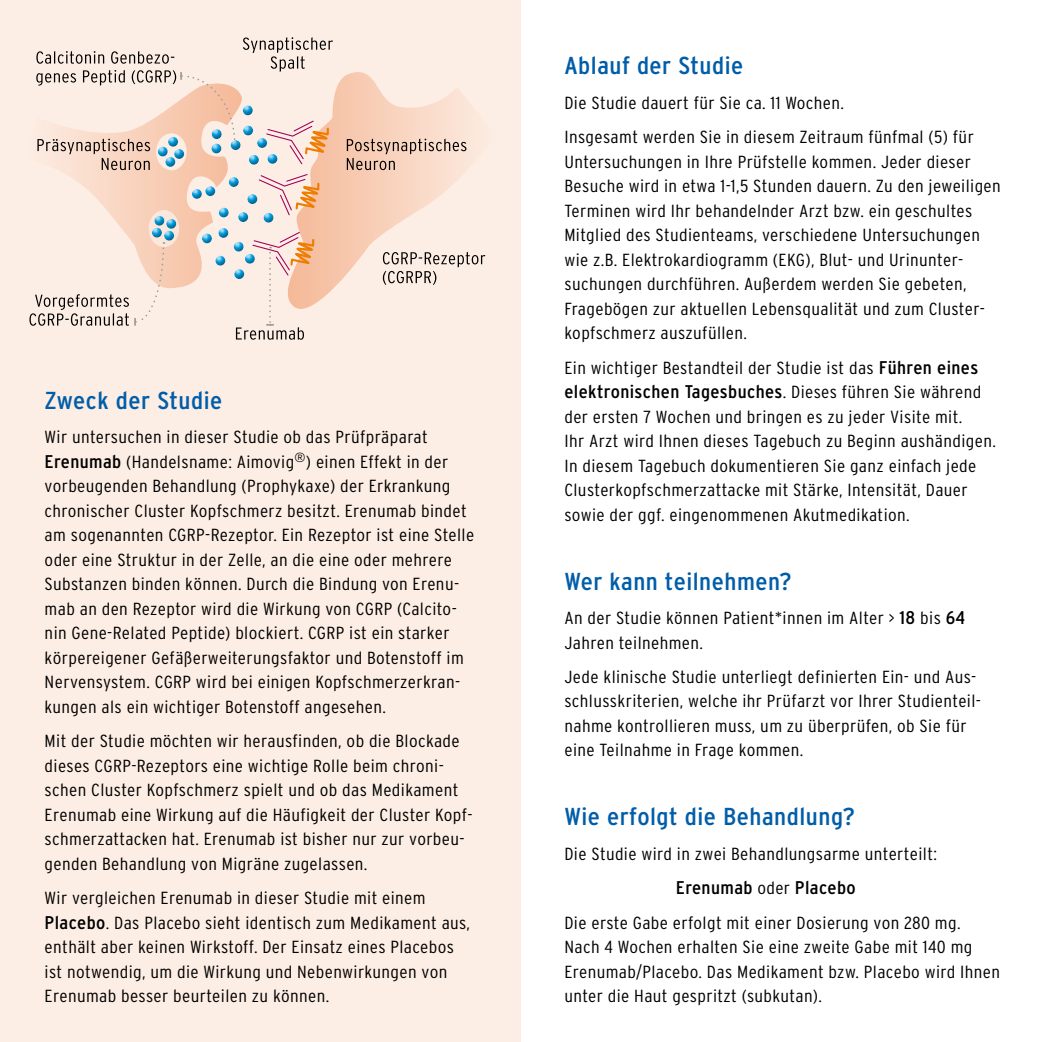
<style>
.page{position:relative;width:1042px;height:1042px;background:#fff}
.page>*{position:absolute;margin:0;border:0;box-sizing:border-box;transform-origin:0 0}
.t1{font:condensed 24.5px "Interstate";letter-spacing:.02em;color:#005da9;scale:1.1 1}
.t2{font:condensed 18.38px "Interstate";letter-spacing:.02em;color:#000;scale:1.1 1}
.t3{font:300 condensed 17.5px/24.5px "Interstate";letter-spacing:.02em;color:#000;scale:1.1 1}
.s1{font-weight:400;font-size:18.38px}
.s2{font-weight:300;font-size:17.5px}
</style>
<div class="page">
<div style="left:0;top:0;width:521px;height:1042px;background:#fdeee5"></div>
<svg style="left:333px;top:72px;width:153px;height:217px"></svg>
<svg style="left:347px;top:139px;width:119px;height:31px;background:#d4b7a6"></svg>
<svg style="left:383px;top:252px;width:102px;height:33px"></svg>
<svg style="left:29px;top:37px;width:304px;height:303px"></svg>
<h1 class="t1" style="left:45px;top:386px;width:163px">Zweck der Studie</h1>
<p class="t3" style="left:45px;top:425px;width:392px">Wir untersuchen in dieser Studie ob das Prüfpräparat <span class="s1">Erenumab</span> (Handelsname: Aimovig<sup>®</sup>) einen Effekt in der vorbeugenden Behandlung (Prophykaxe) der Erkrankung chronischer Cluster Kopfschmerz besitzt. Erenumab bindet am sogenannten CGRP-Rezeptor. Ein Rezeptor ist eine Stelle oder eine Struktur in der Zelle, an die eine oder mehrere Substanzen binden können. Durch die Bindung von Erenu&shy;mab an den Rezeptor wird die Wirkung von CGRP (Calcito&shy;nin Gene-Related Peptide) blockiert. CGRP ist ein starker körpereigener Gefäßerweiterungsfaktor und Botenstoff im Nervensystem. CGRP wird bei einigen Kopfschmerzerkran&shy;kungen als ein wichtiger Botenstoff angesehen.</p>
<p class="t3" style="left:45px;top:729px;width:390px">Mit der Studie möchten wir herausfinden, ob die Blockade dieses CGRP-Rezeptors eine wichtige Rolle beim chroni&shy;schen Cluster Kopfschmerz spielt und ob das Medikament Erenumab eine Wirkung auf die Häufigkeit der Cluster Kopf&shy;schmerzattacken hat. Erenumab ist bisher nur zur vorbeu&shy;genden Behandlung von Migräne zugelassen.</p>
<p class="t3" style="left:45px;top:885px;width:388px">Wir vergleichen Erenumab in dieser Studie mit einem <span class="s1">Placebo</span>. Das Placebo sieht identisch zum Medikament aus, enthält aber keinen Wirkstoff. Der Einsatz eines Placebos ist notwendig, um die Wirkung und Nebenwirkungen von Erenumab besser beurteilen zu können.</p>
<h1 class="t1" style="left:564px;top:52px;width:164px">Ablauf der Studie</h1>
<p class="t3" style="left:564px;top:85px;width:374px;line-height:34.5px">Die Studie dauert für Sie ca. 11 Wochen.<br>Insgesamt werden Sie in diesem Zeitraum fünfmal (5) für</p>
<p class="t3" style="left:564px;top:149px;width:398px">Untersuchungen in Ihre Prüfstelle kommen. Jeder dieser Besuche wird in etwa 1-1,5 Stunden dauern. Zu den jeweiligen Terminen wird Ihr behandelnder Arzt bzw. ein geschultes Mitglied des Studienteams, verschiedene Untersuchungen wie z.B. Elektrokardiogramm (EKG), Blut- und Urinunter&shy;suchungen durchführen. Außerdem werden Sie gebeten, Fragebögen zur aktuellen Lebensqualität und zum Cluster&shy;kopfschmerz auszufüllen.</p>
<p class="t3" style="left:564px;top:355px;width:378px">Ein wichtiger Bestandteil der Studie ist das <span class="s1">Führen eines</span></p>
<p class="t2" style="left:564px;top:381px;width:380px">elektronischen Tagesbuches<span class="s2">. Dieses führen Sie während</span></p>
<p class="t3" style="left:564px;top:404px;width:394px">der ersten 7 Wochen und bringen es zu jeder Visite mit.<br>Ihr Arzt wird Ihnen dieses Tagebuch zu Beginn aushändigen.<br>In diesem Tagebuch dokumentieren Sie ganz einfach jede Clusterkopfschmerzattacke mit Stärke, Intensität, Dauer sowie der ggf. eingenommenen Akutmedikation.</p>
<h1 class="t1" style="left:564px;top:567px;width:208px">Wer kann teilnehmen?</h1>
<p class="t3" style="left:564px;top:605px;width:366px">An der Studie können Patient*innen im Alter &gt; <span class="s1">18</span> bis <span class="s1">64<br></span>Jahren teilnehmen.</p>
<p class="t3" style="left:564px;top:664px;width:380px">Jede klinische Studie unterliegt definierten Ein- und Aus&shy;schlusskriterien, welche ihr Prüfarzt vor Ihrer Studienteil&shy;nahme kontrollieren muss, um zu überprüfen, ob Sie für eine Teilnahme in Frage kommen.</p>
<h1 class="t1" style="left:564px;top:803px;width:266px">Wie erfolgt die Behandlung?</h1>
<p class="t3" style="left:564px;top:841px;width:340px">Die Studie wird in zwei Behandlungsarme unterteilt:</p>
<p class="t2" style="left:676px;top:877px;width:165px">Erenumab <span class="s2">oder</span> Placebo</p>
<p class="t3" style="left:564px;top:910px;width:397px">Die erste Gabe erfolgt mit einer Dosierung von 280 mg.<br>Nach 4 Wochen erhalten Sie eine zweite Gabe mit 140 mg Erenumab/Placebo. Das Medikament bzw. Placebo wird Ihnen unter die Haut gespritzt (subkutan).</p>
</div>
